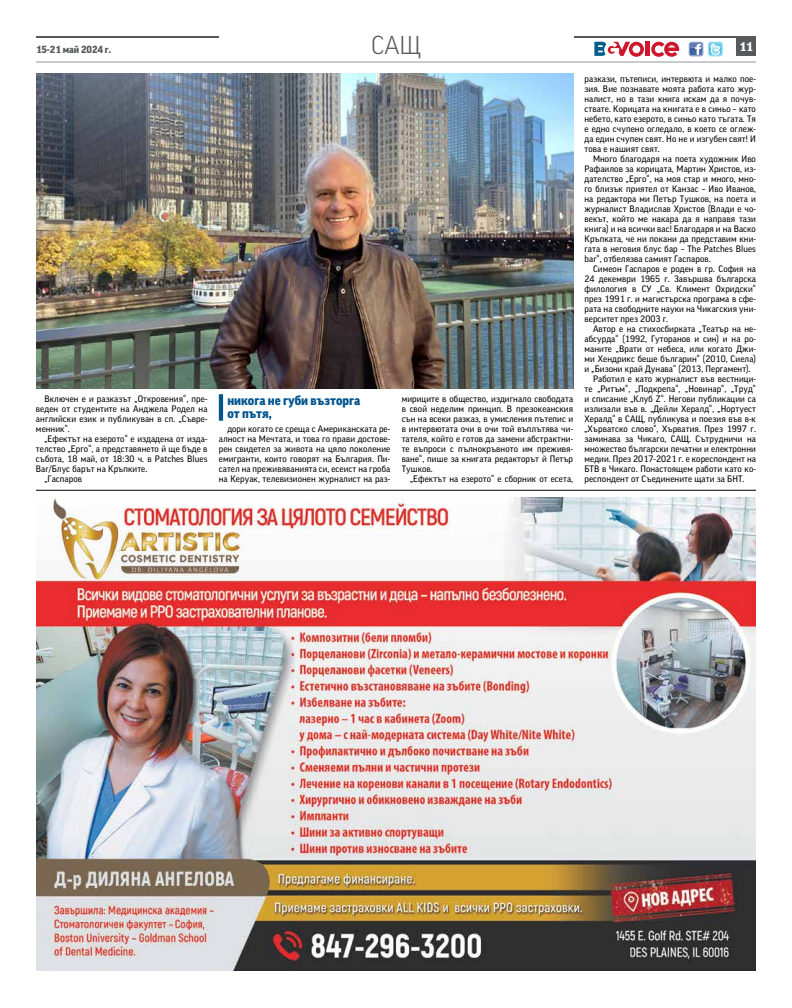
<style>
.page{position:relative;width:792px;height:1008px;background:#fff}
.page>*{position:absolute;margin:0;border:0;box-sizing:border-box;transform-origin:0 0}
.t1{font:300 25px "Good Cyr";color:#58595b}
.t2{font:900 13px/13px "Good Cyr";color:#00558f}
.t3{font:900 12.1px "Good Cyr";color:#fff}
.t4{font:900 10px "Good Cyr";color:#58595b}
.t5{font:9px/10px "Good Cyr";letter-spacing:.01em;color:#000;text-align:justify}
</style>
<div class="page">
<hr style="left:36px;top:36px;width:720px;height:2px;background:#58595b">
<svg style="left:689px;top:42px;width:34px;height:14px"></svg>
<svg style="left:651px;top:42px;width:28px;height:15px"></svg>
<div style="left:645px;top:42px;width:5px;height:14px;background:#cc172d"></div>
<svg style="left:594px;top:42px;width:50px;height:15px"></svg>
<div style="left:736px;top:36px;width:20px;height:20px;background:#58595b"></div>
<hr style="left:36px;top:62px;width:720px;height:1px;background:#939598">
<hr style="left:219px;top:394px;width:4px;height:14px;background:#00558f">
<hr style="left:219px;top:407px;width:4px;height:14px;background:#00558f">
<div style="left:219px;top:29px;width:354px;height:29px;background:#fff"></div>
<img style="left:36px;top:498px;width:720px;height:473px">
<hr style="left:36px;top:490px;width:720px;height:1px;background:#000">
<img style="left:36px;top:74px;width:537px;height:314px">
<h1 class="t1" style="left:371px;top:32px;width:51px">САЩ</h1>
<p class="t4" style="left:36px;top:44px;width:76px">15-21 май 2024 г.</p>
<h3 class="t3" style="left:739px;top:40px;width:15px">11</h3>
<p class="t5" style="left:36px;top:394px;width:173px;text-indent:9px">Включен е и разказът „Откровения“, пре&shy;веден от студентите на Анджела Родел на английски език и публикуван в сп. „Съвре&shy;менник“.</p>
<p class="t5" style="left:45px;top:434px;width:164px">„Ефектът на езерото“ е издадена от изда-</p>
<p class="t5" style="left:36px;top:444px;width:173px">телство „Ерго“, а представянето й ще бъде в</p>
<p class="t5" style="left:36px;top:454px;width:173px">събота, 18 май, от 18:30 ч. в Patches Blues</p>
<p class="t5" style="left:36px;top:464px;width:113px">Bar/Блус барът на Кръпките.</p>
<p class="t5" style="left:45px;top:474px;width:39px">„Гаспаров</p>
<h2 class="t2" style="left:227px;top:394px;width:135px">никога не губи възторга от пътя,</h2>
<p class="t5" style="left:219px;top:424px;width:173px;text-indent:9px">дори когато се среща с Американската ре&shy;алност на Мечтата, и това го прави достове&shy;рен свидетел за живота на цяло поколение емигранти, които говорят на България. Пи&shy;сател на преживяванията си, есеист на гроба на Керуак, телевизионен журналист на раз-</p>
<p class="t5" style="left:402px;top:394px;width:173px">мириците в общество, издигнало свободата в свой неделим принцип. В презокеанския сън на всеки разказ, в умисления пътепис и в интервютата очи в очи той въплътява чи&shy;тателя, който е готов да замени абстрактни&shy;те въпроси с пълнокръвното им преживя&shy;ване“, пише за книгата редакторът й Петър Тушков.</p>
<p class="t5" style="left:410px;top:474px;width:164px">„Ефектът на езерото“ е сборник от есета,</p>
<p class="t5" style="left:585px;top:74px;width:173px">разкази, пътеписи, интервюта и малко пое&shy;зия. Вие познавате моята работа като жур&shy;налист, но в тази книга искам да я почув&shy;ствате. Корицата на книгата е в синьо – като небето, като езерото, в синьо като тъгата. Тя е едно счупено огледало, в което се оглеж&shy;да един счупен свят. Но не и изгубен свят! И това е нашият свят.</p>
<p class="t5" style="left:585px;top:154px;width:173px;text-indent:9px">Много благодаря на поета художник Иво Рафаилов за корицата, Мартин Христов, из&shy;дателство „Ерго“, на моя стар и много, мно&shy;го близък приятел от Канзас – Иво Иванов, на редактора ми Петър Тушков, на поета и журналист Владислав Христов (Влади е чо&shy;векът, който ме накара да я направя тази книга) и на всички вас! Благодаря и на Васко Кръпката, че ни покани да представим кни&shy;гата в неговия блус бар – The Patches Blues bar“, отбелязва самият Гаспаров.</p>
<p class="t5" style="left:585px;top:264px;width:173px;text-indent:9px">Симеон Гаспаров е роден в гр. София на 24 декември 1965 г. Завършва българска филология в СУ „Св. Климент Охридски“ през 1991 г. и магистърска програма в сфе&shy;рата на свободните науки на Чикагския уни&shy;верситет през 2003 г.</p>
<p class="t5" style="left:593px;top:324px;width:164px">Автор е на стихосбирката „Театър на не-</p>
<p class="t5" style="left:585px;top:334px;width:173px">абсурда“ (1992, Гуторанов и син) и на ро-</p>
<p class="t5" style="left:585px;top:344px;width:173px">маните „Врати от небеса, или когато Джи-</p>
<p class="t5" style="left:585px;top:354px;width:173px">ми Хендрикс беше българин“ (2010, Сиела)</p>
<p class="t5" style="left:585px;top:364px;width:168px">и „Бизони край Дунава“ (2013, Пергамент).</p>
<p class="t5" style="left:593px;top:374px;width:164px">Работил е като журналист във вестници-</p>
<p class="t5" style="left:585px;top:384px;width:173px">те „Ритъм“, „Подкрепа“, „Новинар“, „Труд“</p>
<p class="t5" style="left:585px;top:394px;width:173px">и списание „Клуб Z“. Негови публикации са</p>
<p class="t5" style="left:585px;top:404px;width:173px">излизали във в. „Дейли Хералд“, „Нортуест</p>
<p class="t5" style="left:585px;top:414px;width:173px">Хералд“ в САЩ, публикува и поезия във в-к</p>
<p class="t5" style="left:585px;top:424px;width:173px">„Хърватско слово“, Хърватия. През 1997 г.</p>
<p class="t5" style="left:585px;top:434px;width:173px">заминава за Чикаго, САЩ. Сътрудничи на</p>
<p class="t5" style="left:585px;top:444px;width:173px">множество български печатни и електронни</p>
<p class="t5" style="left:585px;top:454px;width:173px">медии. През 2017-2021 г. е кореспондент на</p>
<p class="t5" style="left:585px;top:464px;width:173px">БТВ в Чикаго. Понастоящем работи като ко-</p>
<p class="t5" style="left:585px;top:474px;width:161px">респондент от Съединените щати за БНТ.</p>
</div>
